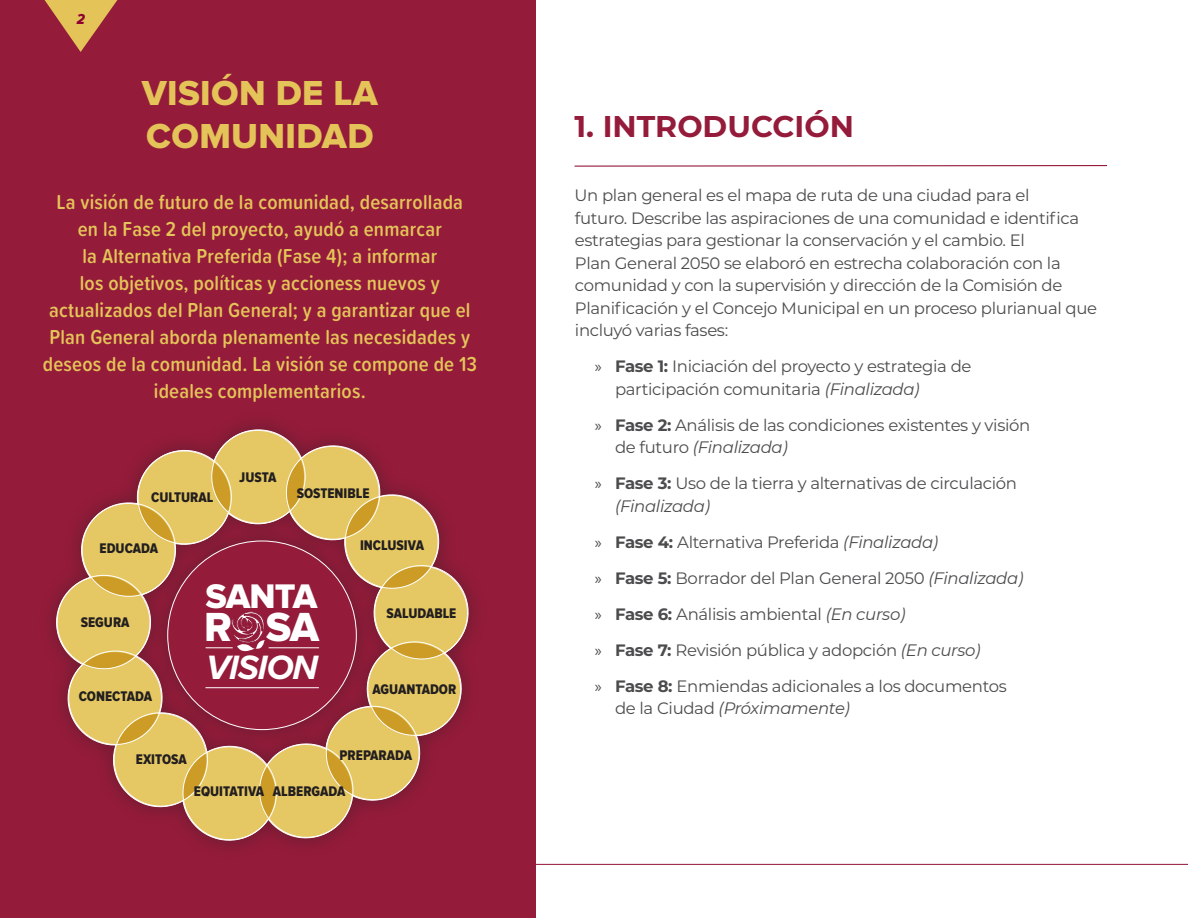
<style>
.page{position:relative;width:1188px;height:918px;background:#fff}
.page>*{position:absolute;margin:0;border:0;box-sizing:border-box;transform-origin:0 0}
.t1{font:42.15px "Proxima Nova Extrabld";color:#fff}
.whitetext{font:36px/43.2px "Proxima Nova Extrabld";letter-spacing:.01em;color:#e4c458}
.t2{font:35.4px "Proxima Nova Extrabld";letter-spacing:-.03em;color:#fff}
.t3{font:italic 700 34.95px "Proxima Nova";letter-spacing:-.025em;color:#fff}
.subhead1{font:700 30px "Montserrat";color:#941b3a}
.whitetext-2{font:600 21px/27px "Proxima Soft Cond";letter-spacing:.01em;color:#e4c458;text-align:center}
.station_number{font:16.5px/22.5px "Montserrat";letter-spacing:-.02em;color:#4b4c4d}
.t4{font:15px "Proxima Nova Cond Extrabld It";color:#8d0233}
.t5{font:14.4px "Proxima Nova Cond Extrabld";color:#231f20}
.s1{font-family:"Myriad Pro"}
.s2{font-weight:700}
.s3{font-style:italic}
</style>
<div class="page">
<div style="left:0;top:0;width:536px;height:918px;background:#941b3a"></div>
<svg style="left:45px;top:0;width:72px;height:52px"></svg>
<hr style="left:536px;top:864px;width:652px;height:1px;background:#911436">
<svg style="left:211px;top:430px;width:94px;height:94px"></svg>
<svg style="left:54px;top:439px;width:418px;height:405px"></svg>
<svg style="left:574px;top:165px;width:533px;height:2px"></svg>
<p class="t4" style="left:77px;top:10px;width:10px">2</p>
<p class="whitetext" style="left:142px;top:72px;width:238px">VISIÓN DE LA<br>COMUNIDAD</p>
<p class="whitetext-2" style="left:43px;top:187px;width:436px">La visión de futuro de la comunidad, desarrollada<br>en la Fase 2 del proyecto, ayudó a enmarcar<br>la Alternativa Preferida (Fase 4); a informar<br>los objetivos, políticas y accioness nuevos y actualizados del Plan General; y a garantizar que el Plan General aborda plenamente las necesidades y deseos de la comunidad. La visión se compone de 13 ideales complementarios.</p>
<p class="t5" style="left:239px;top:469px;width:39px">JUSTA</p>
<p class="t5" style="left:151px;top:489px;width:64px">CULTURAL</p>
<p class="t5" style="left:297px;top:485px;width:74px">SOSTENIBLE</p>
<p class="t5" style="left:100px;top:541px;width:60px">EDUCADA</p>
<p class="t5" style="left:360px;top:537px;width:66px">INCLUSIVA</p>
<p class="t5" style="left:81px;top:614px;width:50px">SEGURA</p>
<p class="t2" style="left:206px;top:576px;width:113px">SANTA</p>
<p class="t1" style="left:204px;top:603px;width:116px">R SA</p>
<p class="t5" style="left:386px;top:606px;width:71px">SALUDABLE</p>
<p class="t3" style="left:206px;top:642px;width:114px">VISION</p>
<p class="t5" style="left:79px;top:688px;width:75px">CONECTADA</p>
<p class="t5" style="left:373px;top:681px;width:85px">AGUANTADOR</p>
<p class="t5" style="left:136px;top:752px;width:52px">EXITOSA</p>
<p class="t5" style="left:340px;top:747px;width:74px">PREPARADA</p>
<p class="t5" style="left:194px;top:784px;width:72px">EQUITATIVA</p>
<p class="t5" style="left:273px;top:784px;width:74px">ALBERGADA</p>
<p class="subhead1" style="left:575px;top:105px;width:281px">1. INTRODUCCIÓN</p>
<p class="station_number" style="left:575px;top:183px;width:524px">Un plan general es el mapa de ruta de una ciudad para el<br>futuro. Describe las aspiraciones de una comunidad e identifica estrategias para gestionar la conservación y el cambio. El<br>Plan General 2050 se elaboró en estrecha colaboración con la comunidad y con la supervisión y dirección de la Comisión de Planificación y el Concejo Municipal en un proceso plurianual que incluyó varias fases:</p>
<p class="station_number" style="left:615px;top:354px;width:358px;text-indent:-20px"><span class="s1">»</span> <span class="s2">Fase 1:</span> Iniciación del proyecto y estrategia de participación comunitaria <span class="s3">(Finalizada)</span></p>
<p class="station_number" style="left:615px;top:413px;width:417px;text-indent:-20px"><span class="s1">»</span> <span class="s2">Fase 2:</span> Análisis de las condiciones existentes y visión de futuro <span class="s3">(Finalizada)</span></p>
<p class="station_number" style="left:615px;top:471px;width:404px;text-indent:-20px"><span class="s1">»</span> <span class="s2">Fase 3:</span> Uso de la tierra y alternativas de circulación <span class="s3">(Finalizada)</span></p>
<p class="station_number" style="left:595px;top:530px;width:345px"><span class="s1">»</span> <span class="s2">Fase 4:</span> Alternativa Preferida <span class="s3">(Finalizada)</span></p>
<p class="station_number" style="left:595px;top:566px;width:430px"><span class="s1">»</span> <span class="s2">Fase 5:</span> Borrador del Plan General 2050 <span class="s3">(Finalizada)</span></p>
<p class="station_number" style="left:595px;top:602px;width:312px"><span class="s1">»</span> <span class="s2">Fase 6:</span> Análisis ambiental <span class="s3">(En curso)</span></p>
<p class="station_number" style="left:595px;top:638px;width:387px"><span class="s1">»</span> <span class="s2">Fase 7:</span> Revisión pública y adopción <span class="s3">(En curso)</span></p>
<p class="station_number" style="left:615px;top:674px;width:393px;text-indent:-20px"><span class="s1">»</span> <span class="s2">Fase 8:</span> Enmiendas adicionales a los documentos de la Ciudad <span class="s3">(Próximamente)</span></p>
</div>
